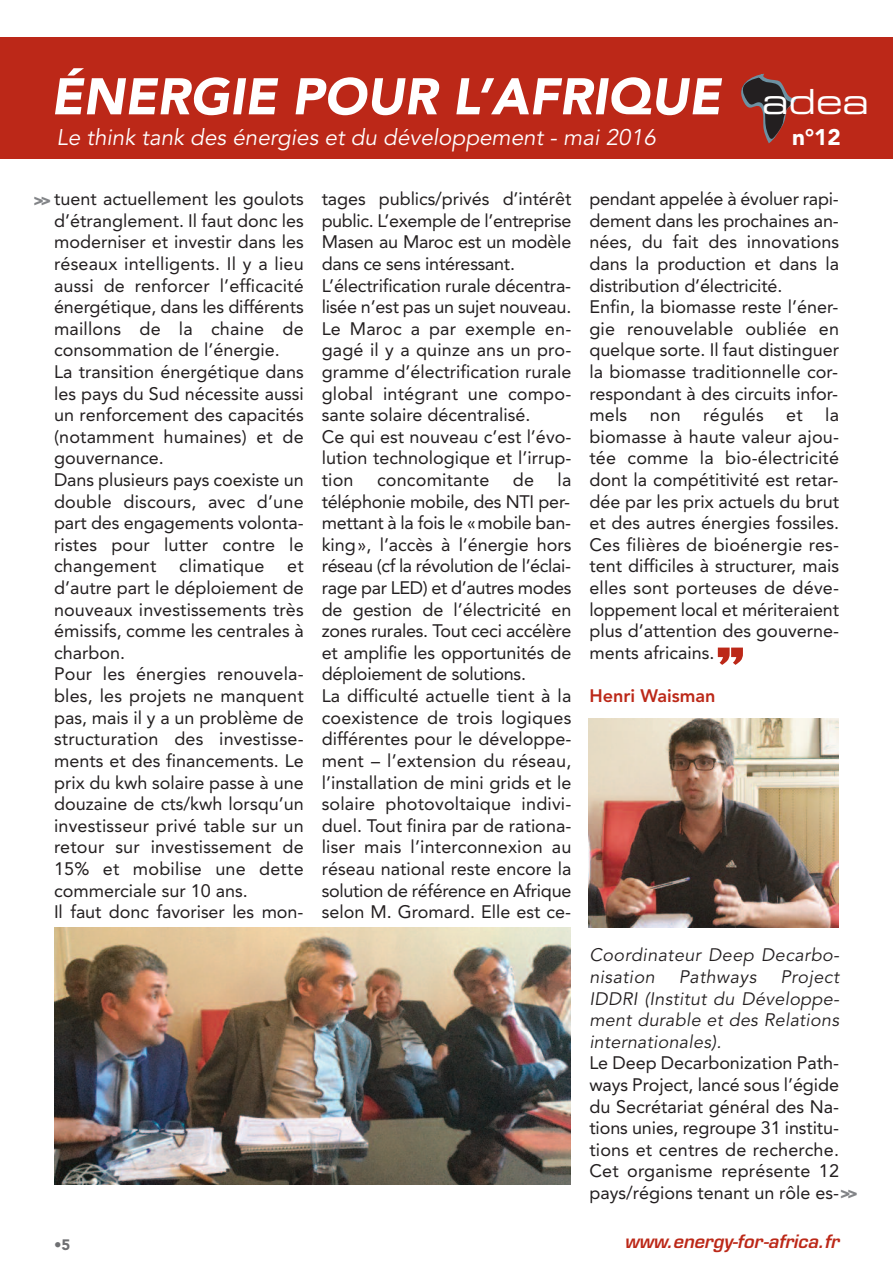
<style>
.page{position:relative;width:893px;height:1263px;background:#fff}
.page>*{position:absolute;margin:0;border:0;box-sizing:border-box;transform-origin:0 0}
.t1{font:93px "Haettenschweiler";color:#bc2818}
.t2{font:italic 900 51px "Avenir";color:#fff}
.t3{font:34.65px "Eurostile Extended Two";color:#fff}
.t4{font:italic 22.5px "Avenir";color:#fff}
.t5{font:900 22.5px "Avenir";color:#fff}
.t6{font:18px/21.6px "Avenir";color:#231f20}
.t7{font:italic 18px/21.6px "Avenir";letter-spacing:.02em;color:#231f20}
.t8{font:italic 600 18px "Eurostile";color:#bc2818}
.t9{font:800 18px "Avenir";color:#bc2818}
.t10{font:900 15px "Avenir LT Std";color:#6f7073}
.s1{font-family:"Avenir LT Std";font-weight:900;font-size:16.5px;color:#828487}
</style>
<div class="page">
<div style="left:0;top:37px;width:893px;height:122px;background:#bc2818"></div>
<svg style="left:741px;top:74px;width:55px;height:69px"></svg>
<img style="left:54px;top:927px;width:516px;height:258px">
<img style="left:589px;top:718px;width:250px;height:209px">
<h2 class="t2" style="left:51px;top:54px;width:671px">ÉNERGIE POUR L’AFRIQUE</h2>
<p class="t4" style="left:57px;top:128px;width:601px">Le think tank des énergies et du développement - mai 2016</p>
<p class="t5" style="left:792px;top:128px;width:50px">n°12</p>
<h3 class="t3" style="left:762px;top:89px;width:108px">adea</h3>
<p class="t6" style="left:54px;top:190px;width:251px;text-indent:-21px"><span class="s1">&gt;&gt;</span>tuent actuellement les goulots d’étranglement. Il faut donc les moderniser et investir dans les réseaux intelligents. Il y a lieu aussi de renforcer l’efficacité énergétique, dans les différents maillons de la chaine de consommation de l’énergie.<br>La transition énergétique dans les pays du Sud nécessite aussi un renforcement des capacités (notamment humaines) et de gouvernance.<br>Dans plusieurs pays coexiste un double discours, avec d’une part des engagements volonta&shy;ristes pour lutter contre le changement</p>
<p class="t6" style="left:179px;top:557px;width:87px">climatique</p>
<p class="t6" style="left:54px;top:557px;width:251px;text-indent:233px">et d’autre part le déploiement de nouveaux investissements très émissifs, comme les centrales à charbon.<br>Pour les énergies renouvela&shy;bles, les projets ne manquent pas, mais il y a un problème de structuration des investisse&shy;ments et des financements. Le prix du kwh solaire passe à une douzaine de cts/kwh lorsqu’un investisseur privé table sur un retour sur investissement de<br>15% et mobilise une dette commerciale sur 10 ans.<br>Il faut donc favoriser les mon-</p>
<p class="t6" style="left:322px;top:190px;width:251px">tages publics/privés d’intérêt public. L’exemple de l’entreprise<br>Masen au Maroc est un modèle dans ce sens intéressant.<br>L’électrification rurale décentra&shy;lisée n’est pas un sujet nouveau.<br>Le Maroc a par exemple en&shy;gagé il y a quinze ans un pro&shy;gramme d’électrification rurale global intégrant une compo&shy;sante solaire décentralisé.<br>Ce qui est nouveau c’est l’évo&shy;lution technologique et l’irrup&shy;tion</p>
<p class="t6" style="left:322px;top:470px;width:251px;text-indent:236px">la téléphonie mobile, des NTI per&shy;mettant à la fois le «mobile ban&shy;king», l’accès à l’énergie hors réseau (cf la révolution de l’éclai&shy;rage par LED) et d’autres modes de gestion de l’électricité en zones rurales. Tout ceci accélère et amplifie les opportunités de déploiement de solutions.<br>La difficulté actuelle tient à la coexistence de trois logiques différentes pour le développe&shy;ment – l’extension du réseau, l’installation de mini grids et le solaire photovoltaique indivi&shy;duel. Tout finira par de rationa&shy;liser mais l’interconnexion au réseau national reste encore la solution de référence en Afrique selon M. Gromard. Elle est ce-</p>
<p class="t6" style="left:377px;top:470px;width:114px">concomitante</p>
<p class="t6" style="left:513px;top:470px;width:23px">de</p>
<p class="t6" style="left:589px;top:190px;width:251px">pendant appelée à évoluer rapi&shy;dement dans les prochaines an&shy;nées, du fait des innovations dans la production et dans la distribution d’électricité.<br>Enfin, la biomasse reste l’éner&shy;gie renouvelable oubliée en quelque sorte. Il faut distinguer la biomasse traditionnelle cor&shy;respondant à des circuits infor&shy;mels non régulés et la biomasse à haute valeur ajou&shy;tée comme la bio-électricité dont la compétitivité est retar&shy;dée par les prix actuels du brut et des autres énergies fossiles.<br>Ces filières de bioénergie res&shy;tent difficiles à structurer, mais elles sont porteuses de déve&shy;loppement local et mériteraient plus d’attention des gouverne&shy;ments africains.</p>
<p class="t9" style="left:589px;top:682px;width:127px">Henri Waisman</p>
<h1 class="t1" style="left:717px;top:627px;width:28px">”</h1>
<p class="t7" style="left:589px;top:946px;width:251px">Coordinateur Deep Decarbo&shy;nisation</p>
<p class="t7" style="left:679px;top:967px;width:79px">Pathways</p>
<p class="t7" style="left:589px;top:967px;width:251px;text-align:justify;text-indent:191px">Project IDDRI (Institut du Développe&shy;ment durable et des Relations internationales).</p>
<p class="t6" style="left:589px;top:1054px;width:270px">Le Deep Decarbonization Path&shy;ways Project, lancé sous l’égide du Secrétariat général des Na&shy;tions unies, regroupe 31 institu&shy;tions et centres de recherche.<br>Cet organisme représente 12 pays/régions tenant un rôle es-<span class="s1">&gt;&gt;</span></p>
<p class="t10" style="left:54px;top:1239px;width:18px">•5</p>
<p class="t8" style="left:625px;top:1234px;width:216px">www.energy-for-africa.fr</p>
</div>
